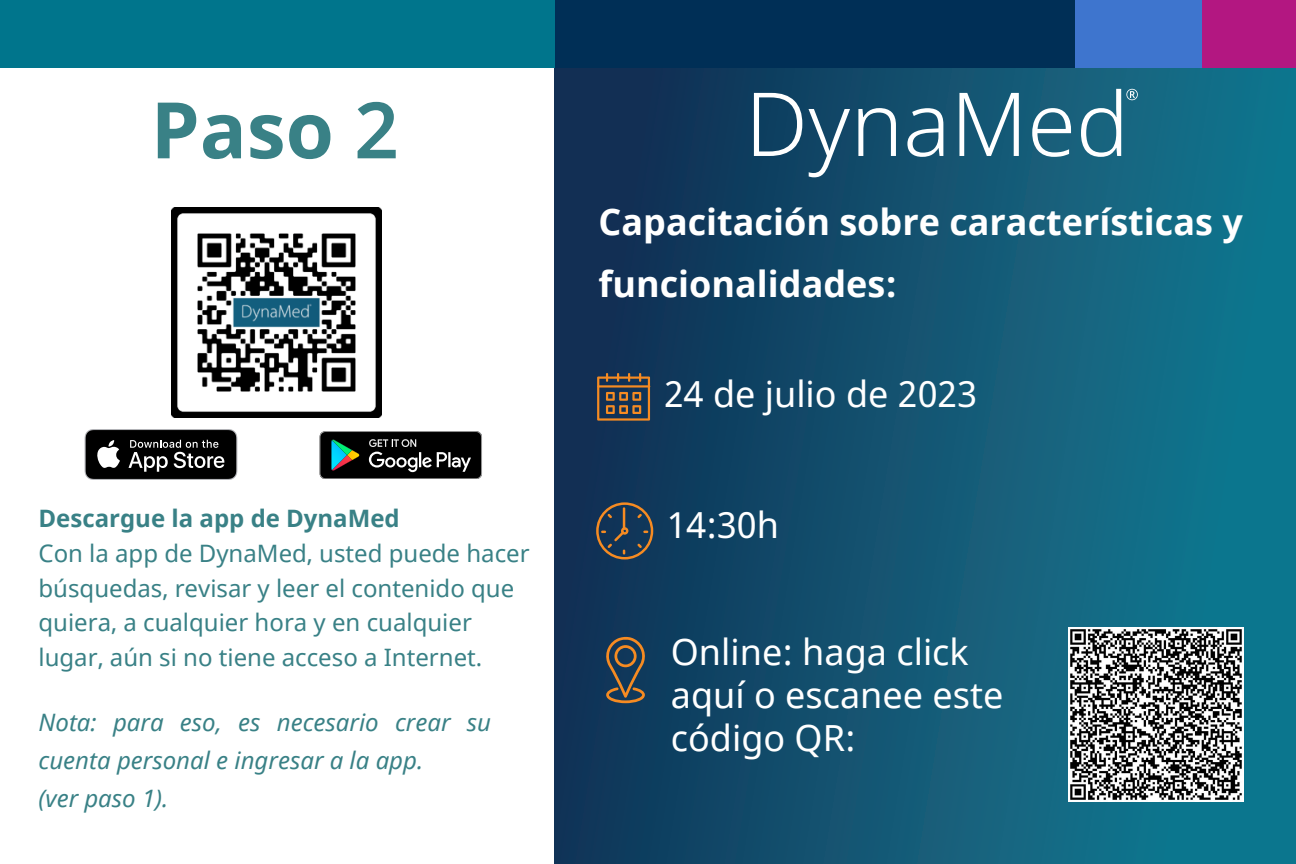
<style>
.page{position:relative;width:1296px;height:864px;background:#fff}
.page>*{position:absolute;margin:0;border:0;box-sizing:border-box;transform-origin:0 0}
.t1{font:700 78px "Noto Sans";color:#398186}
.t2{font:36px/43.2px "Noto Sans";color:#fff}
.t3{font:700 36px/62.4px "Noto Sans";color:#fff}
.t4{font:24px/34.8px "Noto Sans";color:#398186}
.t5{font:italic 24px/37.8px "Noto Sans";color:#398186}
.s1{font-style:inherit}
.s2{font-weight:600}
.s3{font-weight:700}
</style>
<div class="page">
<div style="left:555px;top:68px;width:741px;height:796px;background:linear-gradient(to right,#112f53,#127c93)"></div>
<div style="left:0;top:0;width:750px;height:68px;background:#00758c"></div>
<div style="left:847px;top:0;width:449px;height:68px;background:#3e75ce"></div>
<div style="left:555px;top:0;width:519px;height:68px;background:#002f56"></div>
<div style="left:1202px;top:0;width:94px;height:68px;background:#b31781"></div>
<div style="left:99px;top:415px;width:34px;height:58px;border:2px solid #fff;border-radius:2px"></div>
<hr style="left:100px;top:425px;width:31px;height:2px;background:#fff">
<svg style="left:85px;top:429px;width:152px;height:51px;background:#313131"></svg>
<svg style="left:319px;top:431px;width:163px;height:48px;background:#242b29"></svg>
<svg style="left:754px;top:93px;width:48px;height:63px"></svg>
<svg style="left:809px;top:109px;width:41px;height:68px"></svg>
<svg style="left:858px;top:108px;width:38px;height:48px"></svg>
<svg style="left:907px;top:108px;width:36px;height:49px"></svg>
<svg style="left:959px;top:93px;width:60px;height:63px"></svg>
<svg style="left:1032px;top:108px;width:39px;height:49px"></svg>
<svg style="left:1081px;top:89px;width:57px;height:68px"></svg>
<img style="left:172px;top:208px;width:209px;height:209px">
<svg style="left:603px;top:637px;width:44px;height:66px;background:#4b4d4b"></svg>
<svg style="left:597px;top:373px;width:53px;height:48px;background:#625143"></svg>
<svg style="left:596px;top:502px;width:57px;height:57px;background:#3b444e"></svg>
<img style="left:1069px;top:627px;width:174px;height:175px">
<h1 class="t1" style="left:151px;top:75px;width:250px">Pa<span class="s1">s</span>o <span class="s2">2</span></h1>
<p class="t4" style="left:39px;top:502px;width:493px"><span class="s3">Descargue la app de DynaMed<br></span>Con la app de DynaMed, usted puede hacer búsquedas, revisar y leer el contenido que quiera, a cualquier hora y en cualquier lugar, aún si no tiene acceso a Internet.</p>
<p class="t5" style="left:39px;top:703px;width:454px">Nota: para eso, es necesario crear su cuenta personal e ingresar a la app.<br>(ver paso 1).</p>
<h2 class="t3" style="left:599px;top:192px;width:646px">Capacitación sobre características y funcionalidades:</h2>
<h2 class="t2" style="left:664px;top:374px;width:315px">24 de julio de 2023</h2>
<h2 class="t2" style="left:667px;top:505px;width:114px">14:30h</h2>
<h2 class="t2" style="left:671px;top:632px;width:334px">Online: haga click aquí o escanee este código QR:</h2>
</div>
